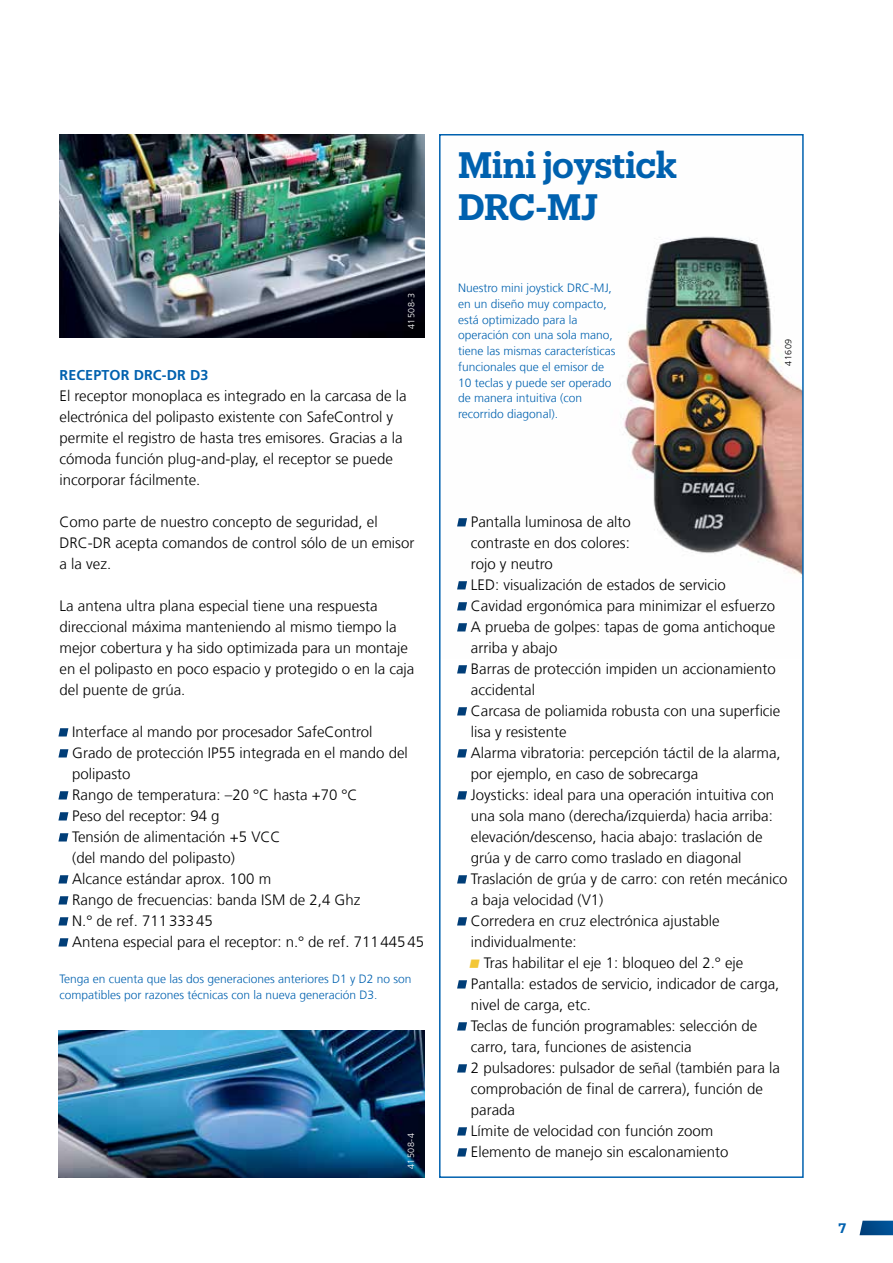
<style>
.page{position:relative;width:893px;height:1263px;background:#fff}
.page>*{position:absolute;margin:0;border:0;box-sizing:border-box;transform-origin:0 0}
.t1{font:600 36px/42px "Produkt";letter-spacing:-.02em;color:#0061af}
.t2{font:300 15px/21px "Frutiger LT Com";color:#000}
.t3{font:700 14.25px "Frutiger LT Com";letter-spacing:.01em;color:#0061af}
.t4{font:600 13.5px "Produkt";color:#0061af}
.t5{font:300 12px/15.8px "Frutiger LT Com";color:#0061af}
.t6{font:300 9px "Frutiger LT Com";letter-spacing:.05em;color:#fff}
.t7{font:300 9px "Frutiger LT Com";letter-spacing:.05em;color:#000}
.s1{color:#fff}
.s2{color:#f3c736}
</style>
<div class="page">
<img style="left:623px;top:236px;width:178px;height:339px">
<div style="left:439px;top:134px;width:365px;height:1044px;border:2px solid #0061af"></div>
<img style="left:60px;top:134px;width:364px;height:204px">
<svg style="left:859px;top:1221px;width:34px;height:14px"></svg>
<img style="left:58px;top:1031px;width:366px;height:147px">
<p class="t6" style="left:406px;top:329px;width:37px;rotate:-90deg">41508-3</p>
<p class="t3" style="left:60px;top:366px;width:150px">RECEPTOR DRC-DR D3</p>
<p class="t2" style="left:60px;top:385px;width:348px">El receptor monoplaca es integrado en la carcasa de la electrónica del polipasto existente con SafeControl y permite el registro de hasta tres emisores. Gracias a la cómoda función plug-and-play, el receptor se puede incorporar fácilmente.</p>
<p class="t2" style="left:60px;top:511px;width:356px">Como parte de nuestro concepto de seguridad, el<br>DRC-DR acepta comandos de control sólo de un emisor a la vez.</p>
<p class="t2" style="left:60px;top:595px;width:356px">La antena ultra plana especial tiene una respuesta direccional máxima manteniendo al mismo tiempo la mejor cobertura y ha sido optimizada para un montaje en el polipasto en poco espacio y protegido o en la caja del puente de grúa.</p>
<p class="t2" style="left:60px;top:721px;width:315px"><span class="s1">•</span> Interface al mando por procesador SafeControl</p>
<p class="t2" style="left:72px;top:742px;width:337px;text-indent:-13px"><span class="s1">•</span> Grado de protección IP55 integrada en el mando del polipasto</p>
<p class="t2" style="left:60px;top:784px;width:300px"><span class="s1">•</span> Rango de temperatura: –20 °C hasta +70 °C</p>
<p class="t2" style="left:60px;top:805px;width:162px"><span class="s1">•</span> Peso del receptor: 94 g</p>
<p class="t2" style="left:72px;top:826px;width:210px;text-indent:-13px"><span class="s1">•</span> Tensión de alimentación +5 VCC (del mando del polipasto)</p>
<p class="t2" style="left:60px;top:868px;width:213px"><span class="s1">•</span> Alcance estándar aprox. 100 m</p>
<p class="t2" style="left:60px;top:889px;width:302px"><span class="s1">•</span> Rango de frecuencias: banda ISM de 2,4 Ghz</p>
<p class="t2" style="left:60px;top:910px;width:155px"><span class="s1">•</span> N.° de ref. 71133345</p>
<p class="t2" style="left:60px;top:931px;width:366px"><span class="s1">•</span> Antena especial para el receptor: n.° de ref. 71144545</p>
<p class="t5" style="left:60px;top:971px;width:353px">Tenga en cuenta que las dos generaciones anteriores D1 y D2 no son compatibles por razones técnicas con la nueva generación D3.</p>
<p class="t6" style="left:406px;top:1169px;width:37px;rotate:-90deg">41508-4</p>
<h1 class="t1" style="left:458px;top:142px;width:220px">Mini joystick<br>DRC-MJ</h1>
<p class="t5" style="left:458px;top:280px;width:159px">Nuestro mini joystick DRC-MJ, en un diseño muy compacto, está optimizado para la operación con una sola mano, tiene las mismas características funcionales que el emisor de<br>10 teclas y puede ser operado de manera intuitiva (con recorrido diagonal).</p>
<p class="t7" style="left:783px;top:365px;width:28px;rotate:-90deg">41609</p>
<p class="t2" style="left:471px;top:511px;width:162px;text-align:justify;text-indent:-13px"><span class="s1">•</span> Pantalla luminosa de alto contraste en dos colores: rojo y neutro</p>
<p class="t2" style="left:458px;top:574px;width:269px"><span class="s1">•</span> LED: visualización de estados de servicio</p>
<p class="t2" style="left:458px;top:595px;width:318px"><span class="s1">•</span> Cavidad ergonómica para minimizar el esfuerzo</p>
<p class="t2" style="left:471px;top:616px;width:306px;text-indent:-13px"><span class="s1">•</span> A prueba de golpes: tapas de goma antichoque arriba y abajo</p>
<p class="t2" style="left:471px;top:658px;width:306px;text-indent:-13px"><span class="s1">•</span> Barras de protección impiden un accionamiento accidental</p>
<p class="t2" style="left:471px;top:700px;width:311px;text-indent:-13px"><span class="s1">•</span> Carcasa de poliamida robusta con una superficie lisa y resistente</p>
<p class="t2" style="left:471px;top:742px;width:311px;text-indent:-13px"><span class="s1">•</span> Alarma vibratoria: percepción táctil de la alarma, por ejemplo, en caso de sobrecarga</p>
<p class="t2" style="left:471px;top:784px;width:305px;text-indent:-13px"><span class="s1">•</span> Joysticks: ideal para una operación intuitiva con una sola mano (derecha/izquierda) hacia arriba: elevación/descenso, hacia abajo: traslación de grúa y de carro como traslado en diagonal</p>
<p class="t2" style="left:471px;top:868px;width:318px;text-indent:-13px"><span class="s1">•</span> Traslación de grúa y de carro: con retén mecánico a baja velocidad (V1)</p>
<p class="t2" style="left:471px;top:910px;width:250px;text-indent:-13px"><span class="s1">•</span> Corredera en cruz electrónica ajustable individualmente:</p>
<p class="t2" style="left:471px;top:952px;width:274px"><span class="s2">•</span> Tras habilitar el eje 1: bloqueo del 2.° eje</p>
<p class="t2" style="left:471px;top:973px;width:310px;text-indent:-13px"><span class="s1">•</span> Pantalla: estados de servicio, indicador de carga, nivel de carga, etc.</p>
<p class="t2" style="left:471px;top:1015px;width:288px;text-indent:-13px"><span class="s1">•</span> Teclas de función programables: selección de carro, tara, funciones de asistencia</p>
<p class="t2" style="left:471px;top:1057px;width:310px;text-indent:-13px"><span class="s1">•</span> 2 pulsadores: pulsador de señal (también para la comprobación de final de carrera), función de parada</p>
<p class="t2" style="left:458px;top:1120px;width:257px"><span class="s1">•</span> Límite de velocidad con función zoom</p>
<p class="t2" style="left:458px;top:1141px;width:272px"><span class="s1">•</span> Elemento de manejo sin escalonamiento</p>
<p class="t4" style="left:838px;top:1219px;width:9px">7</p>
</div>
